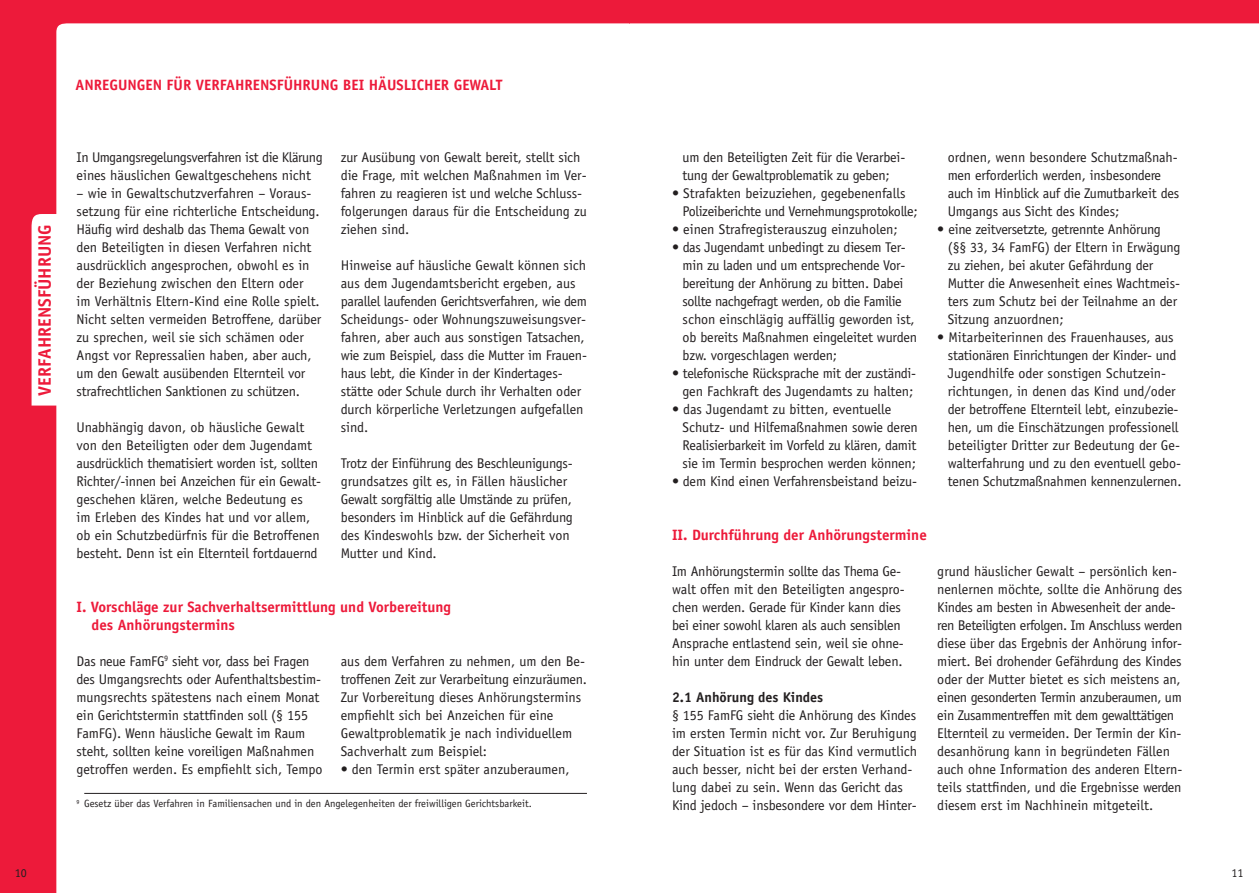
<style>
.page{position:relative;width:1259px;height:893px;background:#fff}
.page>*{position:absolute;margin:0;border:0;box-sizing:border-box;transform-origin:0 0}
.t1{font:700 18px "Officina Sans";color:#ed1a3a}
.Headline_2{font:700 15px/18px "Officina Sans";color:#ed1a3a}
.Text{font:14.1px/18px "Officina Sans";letter-spacing:-.01em;color:#231f20}
.Text-2{font:700 14.1px "Officina Sans";color:#231f20}
.t2{font:12px "Officina Sans";color:#231f20}
.Fußnoten{font:10.5px "Officina Sans";color:#231f20}
</style>
<div class="page">
<svg style="left:0;top:0;width:629px;height:893px"></svg>
<div style="left:629px;top:0;width:630px;height:24px;background:#ed1a3a"></div>
<svg style="left:32px;top:214px;width:43px;height:192px"></svg>
<hr style="left:84px;top:793px;width:503px;height:1px;background:#231f20">
<p class="Headline_2" style="left:75px;top:76px;width:429px">ANREGUNGEN FÜR VERFAHRENSFÜHRUNG BEI HÄUSLICHER GEWALT</p>
<p class="t1" style="left:34px;top:395px;width:173px;rotate:-90deg">VERFAHRENSFÜHRUNG</p>
<p class="Text" style="left:77px;top:148px;width:248px">In Umgangsregelungsverfahren ist die Klärung eines häuslichen Gewaltgeschehens nicht</p>
<p class="Text" style="left:77px;top:184px;width:246px">– wie in Gewaltschutzverfahren – Voraus&shy;setzung für eine richterliche Entscheidung.<br>Häufig wird deshalb das Thema Gewalt von den Beteiligten in diesen Verfahren nicht ausdrücklich angesprochen, obwohl es in der Beziehung zwischen den Eltern oder<br>im Verhältnis Eltern-Kind eine Rolle spielt.<br>Nicht selten vermeiden Betroffene, darüber zu sprechen, weil sie sich schämen oder Angst vor Repressalien haben, aber auch, um den Gewalt ausübenden Elternteil vor strafrechtlichen Sanktionen zu schützen.</p>
<p class="Text" style="left:77px;top:418px;width:237px">Unabhängig davon, ob häusliche Gewalt von den Beteiligten oder dem Jugendamt</p>
<p class="Text" style="left:77px;top:454px;width:246px">ausdrücklich thematisiert worden ist, sollten Richter/-innen bei Anzeichen für ein Gewalt&shy;geschehen klären, welche Bedeutung es<br>im Erleben des Kindes hat und vor allem, ob ein Schutzbedürfnis für die Betroffenen besteht. Denn ist ein Elternteil fortdauernd</p>
<p class="Text" style="left:341px;top:148px;width:248px">zur Ausübung von Gewalt bereit, stellt sich die Frage, mit welchen Maßnahmen im Ver&shy;fahren zu reagieren ist und welche Schluss&shy;folgerungen daraus für die Entscheidung zu ziehen sind.</p>
<p class="Text" style="left:341px;top:256px;width:248px">Hinweise auf häusliche Gewalt können sich aus dem Jugendamtsbericht ergeben, aus parallel laufenden Gerichtsverfahren, wie dem Scheidungs- oder Wohnungszuweisungsver&shy;fahren, aber auch aus sonstigen Tatsachen, wie zum Beispiel, dass die Mutter im Frauen&shy;haus lebt, die Kinder in der Kindertages&shy;stätte oder Schule durch ihr Verhalten oder durch körperliche Verletzungen aufgefallen sind.</p>
<p class="Text" style="left:341px;top:454px;width:234px">Trotz der Einführung des Beschleunigungs&shy;grundsatzes gilt es, in Fällen häuslicher Gewalt sorgfältig alle Umstände zu prüfen, besonders im Hinblick auf die Gefährdung des Kindeswohls bzw. der Sicherheit von Mutter und Kind.</p>
<p class="Headline_2" style="left:92px;top:598px;width:361px;text-indent:-15px">I. Vorschläge zur Sachverhaltsermittlung und Vorbereitung des Anhörungstermins</p>
<p class="Text" style="left:77px;top:652px;width:248px">Das neue FamFG<sup>9</sup> sieht vor, dass bei Fragen des Umgangsrechts oder Aufenthaltsbestim&shy;mungsrechts spätestens nach einem Monat ein Gerichtstermin stattfinden soll (§ 155<br>FamFG). Wenn häusliche Gewalt im Raum steht, sollten keine voreiligen Maßnahmen getroffen werden. Es empfiehlt sich, Tempo</p>
<p class="Text" style="left:341px;top:652px;width:248px">aus dem Verfahren zu nehmen, um den Be&shy;troffenen Zeit zur Verarbeitung einzuräumen.</p>
<p class="Text" style="left:341px;top:688px;width:242px">Zur Vorbereitung dieses Anhörungstermins empfiehlt sich bei Anzeichen für eine Gewaltproblematik je nach individuellem Sachverhalt zum Beispiel:</p>
<p class="Text" style="left:341px;top:760px;width:230px">• den Termin erst später anzuberaumen,</p>
<p class="Fußnoten" style="left:77px;top:798px;width:457px"><sup>9</sup> Gesetz über das Verfahren in Familiensachen und in den Angelegenheiten der freiwilligen Gerichtsbarkeit.</p>
<p class="Text" style="left:682px;top:148px;width:224px">um den Beteiligten Zeit für die Verarbei&shy;tung der Gewaltproblematik zu geben;</p>
<p class="Text" style="left:682px;top:184px;width:237px;text-indent:-10px">• Strafakten beizuziehen, gegebenenfalls<br>Polizeiberichte und Vernehmungsprotokolle;</p>
<p class="Text" style="left:672px;top:220px;width:227px">• einen Strafregisterauszug einzuholen;</p>
<p class="Text" style="left:682px;top:238px;width:236px;text-indent:-10px">• das Jugendamt unbedingt zu diesem Ter&shy;min zu laden und um entsprechende Vor&shy;bereitung der Anhörung zu bitten. Dabei sollte nachgefragt werden, ob die Familie schon einschlägig auffällig geworden ist, ob bereits Maßnahmen eingeleitet wurden bzw. vorgeschlagen werden;</p>
<p class="Text" style="left:672px;top:364px;width:246px;text-align:center">• telefonische Rücksprache mit der zuständi&shy;gen Fachkraft des Jugendamts zu halten;</p>
<p class="Text" style="left:682px;top:400px;width:237px;text-indent:-10px">• das Jugendamt zu bitten, eventuelle Schutz- und Hilfemaßnahmen sowie deren Realisierbarkeit im Vorfeld zu klären, damit sie im Termin besprochen werden können;</p>
<p class="Text" style="left:672px;top:472px;width:247px">• dem Kind einen Verfahrensbeistand beizu-</p>
<p class="Text" style="left:947px;top:148px;width:233px">ordnen, wenn besondere Schutzmaßnah&shy;men erforderlich werden, insbesondere auch im Hinblick auf die Zumutbarkeit des Umgangs aus Sicht des Kindes;</p>
<p class="Text" style="left:947px;top:220px;width:234px;text-indent:-10px">• eine zeitversetzte, getrennte Anhörung (§§ 33, 34 FamFG) der Eltern in Erwägung zu ziehen, bei akuter Gefährdung der Mutter die Anwesenheit eines Wachtmeis&shy;ters zum Schutz bei der Teilnahme an der Sitzung anzuordnen;</p>
<p class="Text" style="left:947px;top:328px;width:235px;text-indent:-10px">• Mitarbeiterinnen des Frauenhauses, aus stationären Einrichtungen der Kinder- und Jugendhilfe oder sonstigen Schutzein&shy;richtungen, in denen das Kind und/oder der betroffene Elternteil lebt, einzubezie&shy;hen, um die Einschätzungen professionell beteiligter Dritter zur Bedeutung der Ge&shy;walterfahrung und zu den eventuell gebo&shy;tenen Schutzmaßnahmen kennenzulernen.</p>
<p class="Headline_2" style="left:672px;top:526px;width:256px">II. Durchführung der Anhörungstermine</p>
<p class="Text" style="left:672px;top:562px;width:234px">Im Anhörungstermin sollte das Thema Ge&shy;walt offen mit den Beteiligten angespro&shy;chen werden. Gerade für Kinder kann dies bei einer sowohl klaren als auch sensiblen Ansprache entlastend sein, weil sie ohne&shy;hin unter dem Eindruck der Gewalt leben.</p>
<p class="Text-2" style="left:672px;top:688px;width:153px">2.1 Anhörung des Kindes</p>
<p class="Text" style="left:672px;top:706px;width:247px">§ 155 FamFG sieht die Anhörung des Kindes im ersten Termin nicht vor. Zur Beruhigung der Situation ist es für das Kind vermutlich auch besser, nicht bei der ersten Verhand&shy;lung dabei zu sein. Wenn das Gericht das Kind jedoch – insbesondere vor dem Hinter-</p>
<p class="Text" style="left:937px;top:562px;width:247px">grund häuslicher Gewalt – persönlich ken&shy;nenlernen möchte, sollte die Anhörung des Kindes am besten in Abwesenheit der ande&shy;ren Beteiligten erfolgen. Im Anschluss werden diese über das Ergebnis der Anhörung infor&shy;miert. Bei drohender Gefährdung des Kindes oder der Mutter bietet es sich meistens an, einen gesonderten Termin anzuberaumen, um ein Zusammentreffen mit dem gewalttätigen Elternteil zu vermeiden. Der Termin der Kin&shy;desanhörung kann in begründeten Fällen auch ohne Information des anderen Eltern&shy;teils stattfinden, und die Ergebnisse werden diesem erst im Nachhinein mitgeteilt.</p>
<p class="t2" style="left:15px;top:866px;width:13px">10</p>
<p class="t2" style="left:1231px;top:866px;width:13px">11</p>
</div>
